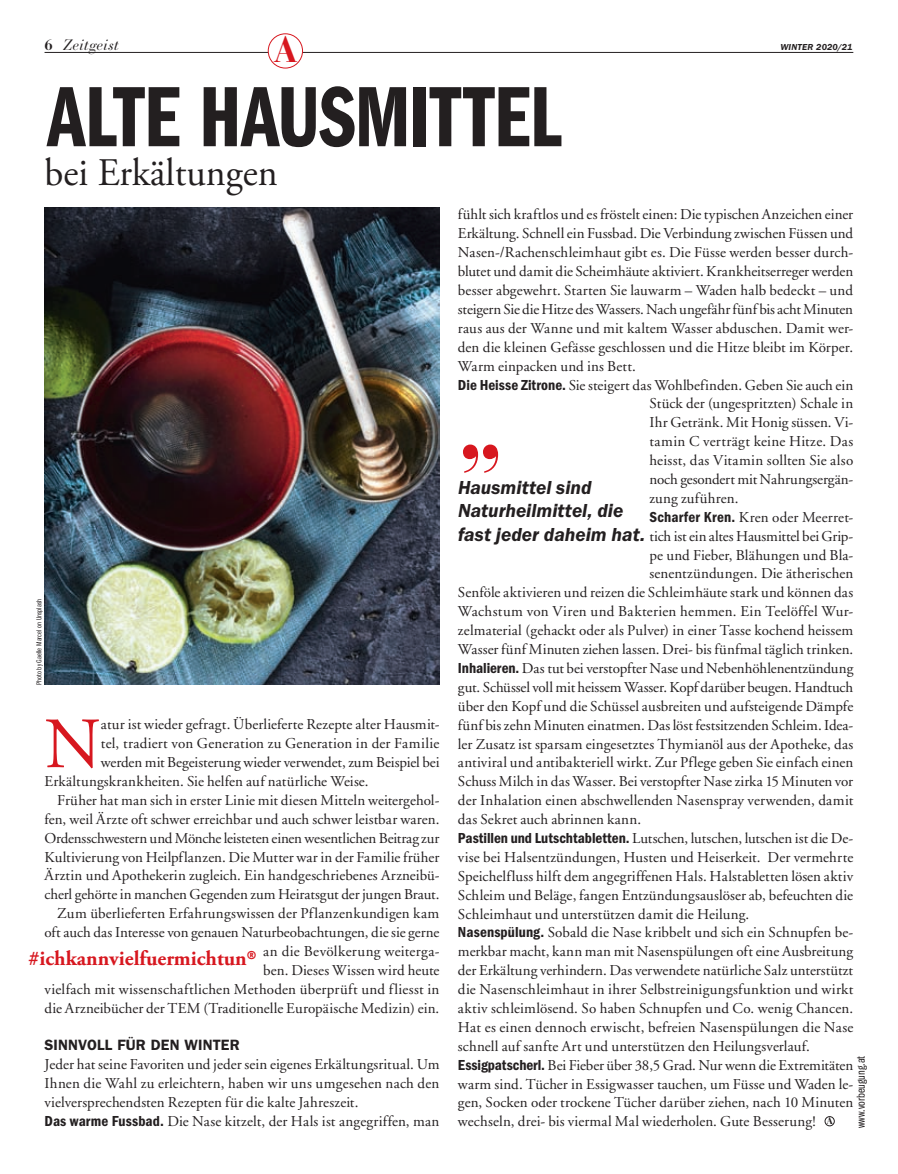
<style>
.page{position:relative;width:898px;height:1174px;background:#fff}
.page>*{position:absolute;margin:0;border:0;box-sizing:border-box;transform-origin:0 0}
.t1{font:700 90px "Bauer Bodoni LT";color:#d7171f}
.t2{font:88.5px "ITC Franklin Gothic Std Dm Cp";letter-spacing:-.01em;color:#231f20}
.t3{font:72px "Adobe Garamond LT";color:#d7171f}
.t4{font:39px "Adobe Garamond Pro";color:#231f20}
.t5{font:36.3px "Bauer Bodoni Bold Os F";color:#d7171f}
.t6{font:700 21px "Adobe Garamond Pro";color:#d7171f}
.t7{font:italic 600 19.5px/23.5px "ITC Franklin Gothic Std";color:#231f20}
.t8{font:15px/18.9px "Adobe Garamond LT";letter-spacing:.005em;color:#231f20}
.t9{font:15px "Adobe Garamond LT";letter-spacing:-.015em;color:#231f20}
.t10{font:15px "Adobe Garamond LT";letter-spacing:.025em;color:#231f20}
.t11{font:600 15px "ITC Franklin Gothic Std";letter-spacing:.01em;color:#231f20}
.t12{font:15px "Bauer Bodoni Italic Os F";letter-spacing:.01em;color:#231f20}
.t13{font:12px "ITC Franklin Gothic Std Bk Cp";color:#231f20}
.t14{font:italic 600 9px "ITC Franklin Gothic Std";letter-spacing:.02em;color:#231f20}
.t15{font:7.5px "ITC Franklin Gothic Std Bk Cp";color:#231f20}
.s1{font-family:"Bauer Bodoni LT";font-weight:700}
.s2{font-family:"ITC Franklin Gothic Std Dm Cd"}
.s3{font-family:"ITC Franklin Gothic Std Dm Cp";font-weight:400}
.s4{font-family:"Bauer Bodoni Bold Os F";font-size:9.75px}
</style>
<div class="page">
<hr style="left:45px;top:52px;width:807px;height:1px;background:#231f20">
<div style="left:268px;top:34px;width:34px;height:34px;background:#fff;border-radius:50%"></div>
<div style="left:268px;top:33px;width:35px;height:35px;border:1px solid #d7171f;border-radius:50%"></div>
<div style="left:824px;top:1116px;width:10px;height:9px;border:1px solid #231f20;border-radius:50%"></div>
<img style="left:45px;top:208px;width:395px;height:477px">
<p class="t12" style="left:45px;top:36px;width:76px"><span class="s1">6</span> Zeitgeist</p>
<h3 class="t5" style="left:273px;top:28px;width:26px">A</h3>
<p class="t14" style="left:780px;top:42px;width:73px">WINTER 2020/21</p>
<h2 class="t2" style="left:47px;top:68px;width:515px">ALTE HAUSMITTEL</h2>
<h3 class="t4" style="left:45px;top:149px;width:234px">bei Erkältungen</h3>
<p class="t15" style="left:35px;top:685px;width:87px;rotate:-90deg">Photo by Gaelle Marcel on Unsplash</p>
<h3 class="t3" style="left:45px;top:701px;width:58px">N</h3>
<p class="t8" style="left:101px;top:715px;width:340px">atur ist wieder gefragt. Überlieferte Rezepte alter Hausmit-</p>
<p class="t8" style="left:101px;top:734px;width:340px">tel, tradiert von Generation zu Generation in der Familie</p>
<p class="t8" style="left:101px;top:752px;width:340px">werden mit Begeisterung wieder verwendet, zum Beispiel bei</p>
<p class="t8" style="left:44px;top:771px;width:325px">Erkältungskrankheiten. Sie helfen auf natürliche Weise.</p>
<p class="t8" style="left:57px;top:790px;width:383px">Früher hat man sich in erster Linie mit diesen Mitteln weitergehol-</p>
<p class="t8" style="left:44px;top:809px;width:396px">fen, weil Ärzte oft schwer erreichbar und auch schwer leistbar waren.</p>
<p class="t9" style="left:44px;top:829px;width:396px">Ordensschwestern und Mönche leisteten einen wesentlichen Beitrag zur</p>
<p class="t8" style="left:44px;top:847px;width:396px">Kultivierung von Heilpflanzen. Die Mutter war in der Familie früher</p>
<p class="t8" style="left:44px;top:866px;width:396px">Ärztin und Apothekerin zugleich. Ein handgeschriebenes Arzneibü-</p>
<p class="t8" style="left:44px;top:885px;width:396px">cherl gehörte in manchen Gegenden zum Heiratsgut der jungen Braut.</p>
<p class="t8" style="left:57px;top:904px;width:383px">Zum überlieferten Erfahrungswissen der Pflanzenkundigen kam</p>
<p class="t8" style="left:44px;top:922px;width:396px">oft auch das Interesse von genauen Naturbeobachtungen, die sie gerne</p>
<p class="t10" style="left:263px;top:942px;width:178px">an die Bevölkerung weiterga-</p>
<p class="t8" style="left:263px;top:960px;width:178px">ben. Dieses Wissen wird heute</p>
<p class="t8" style="left:44px;top:979px;width:396px">vielfach mit wissenschaftlichen Methoden überprüft und fliesst in</p>
<p class="t8" style="left:44px;top:998px;width:396px">die Arzneibücher der TEM (Traditionelle Europäische Medizin) ein.</p>
<p class="t11" style="left:44px;top:1035px;width:197px">SINNVOLL FÜR DEN WINTER</p>
<p class="t8" style="left:44px;top:1055px;width:396px">Jeder hat seine Favoriten und jeder sein eigenes Erkältungsritual. Um Ihnen die Wahl zu erleichtern, haben wir uns umgesehen nach den vielversprechendsten Rezepten für die kalte Jahreszeit.<br><span class="s2">Das warme Fussbad.</span> Die Nase kitzelt, der Hals ist angegriffen, man</p>
<h3 class="t6" style="left:28px;top:946px;width:229px">#ichkannvielfuermichtun<span class="s3">®</span></h3>
<p class="t8" style="left:458px;top:205px;width:396px">fühlt sich kraftlos und es fröstelt einen: Die typischen Anzeichen einer</p>
<p class="t8" style="left:458px;top:224px;width:396px">Erkältung. Schnell ein Fussbad. Die Verbindung zwischen Füssen und</p>
<p class="t8" style="left:458px;top:243px;width:396px">Nasen-/Rachenschleimhaut gibt es. Die Füsse werden besser durch-</p>
<p class="t8" style="left:458px;top:262px;width:396px">blutet und damit die Scheimhäute aktiviert. Krankheitserreger werden</p>
<p class="t8" style="left:458px;top:281px;width:396px">besser abgewehrt. Starten Sie lauwarm – Waden halb bedeckt – und</p>
<p class="t8" style="left:458px;top:300px;width:396px">steigern Sie die Hitze des Wassers. Nach ungefähr fünf bis acht Minuten</p>
<p class="t8" style="left:458px;top:318px;width:396px">raus aus der Wanne und mit kaltem Wasser abduschen. Damit wer-</p>
<p class="t8" style="left:458px;top:337px;width:396px">den die kleinen Gefässe geschlossen und die Hitze bleibt im Körper.</p>
<p class="t8" style="left:458px;top:356px;width:179px">Warm einpacken und ins Bett.</p>
<p class="t8" style="left:458px;top:375px;width:396px"><span class="s2">Die Heisse Zitrone.</span> Sie steigert das Wohlbefinden. Geben Sie auch ein</p>
<p class="t8" style="left:649px;top:394px;width:205px">Stück der (ungespritzten) Schale in</p>
<p class="t8" style="left:649px;top:413px;width:205px">Ihr Getränk. Mit Honig süssen. Vi-</p>
<p class="t10" style="left:649px;top:432px;width:205px">tamin C verträgt keine Hitze. Das</p>
<p class="t8" style="left:649px;top:451px;width:205px">heisst, das Vitamin sollten Sie also</p>
<p class="t8" style="left:649px;top:470px;width:205px">noch gesondert mit Nahrungsergän-</p>
<p class="t8" style="left:649px;top:488px;width:90px">zung zuführen.</p>
<p class="t8" style="left:649px;top:507px;width:205px"><span class="s2">Scharfer Kren.</span> Kren oder Meerret-</p>
<p class="t8" style="left:649px;top:526px;width:205px">tich ist ein altes Hausmittel bei Grip-</p>
<p class="t8" style="left:649px;top:545px;width:205px">pe und Fieber, Blähungen und Bla-</p>
<p class="t8" style="left:649px;top:564px;width:205px">senentzündungen. Die ätherischen</p>
<p class="t8" style="left:458px;top:583px;width:396px">Senföle aktivieren und reizen die Schleimhäute stark und können das</p>
<p class="t8" style="left:458px;top:602px;width:396px">Wachstum von Viren und Bakterien hemmen. Ein Teelöffel Wur-</p>
<p class="t8" style="left:458px;top:621px;width:396px">zelmaterial (gehackt oder als Pulver) in einer Tasse kochend heissem</p>
<p class="t8" style="left:458px;top:639px;width:396px">Wasser fünf Minuten ziehen lassen. Drei- bis fünfmal täglich trinken.</p>
<p class="t8" style="left:458px;top:658px;width:396px"><span class="s2">Inhalieren.</span> Das tut bei verstopfter Nase und Nebenhöhlenentzündung</p>
<p class="t8" style="left:458px;top:677px;width:396px">gut. Schüssel voll mit heissem Wasser. Kopf darüber beugen. Handtuch</p>
<p class="t8" style="left:458px;top:696px;width:396px">über den Kopf und die Schüssel ausbreiten und aufsteigende Dämpfe</p>
<p class="t8" style="left:458px;top:715px;width:396px">fünf bis zehn Minuten einatmen. Das löst festsitzenden Schleim. Idea-</p>
<p class="t8" style="left:458px;top:734px;width:396px">ler Zusatz ist sparsam eingesetztes Thymianöl aus der Apotheke, das</p>
<p class="t8" style="left:458px;top:753px;width:396px">antiviral und antibakteriell wirkt. Zur Pflege geben Sie einfach einen</p>
<p class="t8" style="left:458px;top:772px;width:396px">Schuss Milch in das Wasser. Bei verstopfter Nase zirka 15 Minuten vor</p>
<p class="t8" style="left:458px;top:791px;width:396px">der Inhalation einen abschwellenden Nasenspray verwenden, damit</p>
<p class="t8" style="left:458px;top:809px;width:184px">das Sekret auch abrinnen kann.</p>
<p class="t8" style="left:458px;top:828px;width:396px"><span class="s2">Pastillen und Lutschtabletten.</span> Lutschen, lutschen, lutschen ist die De-</p>
<p class="t8" style="left:458px;top:847px;width:396px">vise bei Halsentzündungen, Husten und Heiserkeit. Der vermehrte</p>
<p class="t8" style="left:458px;top:866px;width:396px">Speichelfluss hilft dem angegriffenen Hals. Halstabletten lösen aktiv</p>
<p class="t8" style="left:458px;top:885px;width:396px">Schleim und Beläge, fangen Entzündungsauslöser ab, befeuchten die</p>
<p class="t8" style="left:458px;top:904px;width:292px">Schleimhaut und unterstützen damit die Heilung.</p>
<p class="t8" style="left:458px;top:923px;width:396px"><span class="s2">Nasenspülung.</span> Sobald die Nase kribbelt und sich ein Schnupfen be-</p>
<p class="t8" style="left:458px;top:942px;width:396px">merkbar macht, kann man mit Nasenspülungen oft eine Ausbreitung</p>
<p class="t8" style="left:458px;top:961px;width:396px">der Erkältung verhindern. Das verwendete natürliche Salz unterstützt</p>
<p class="t8" style="left:458px;top:979px;width:396px">die Nasenschleimhaut in ihrer Selbstreinigungsfunktion und wirkt</p>
<p class="t8" style="left:458px;top:998px;width:396px">aktiv schleimlösend. So haben Schnupfen und Co. wenig Chancen.</p>
<p class="t8" style="left:458px;top:1017px;width:396px">Hat es einen dennoch erwischt, befreien Nasenspülungen die Nase</p>
<p class="t8" style="left:458px;top:1036px;width:353px">schnell auf sanfte Art und unterstützen den Heilungsverlauf.</p>
<p class="t8" style="left:458px;top:1055px;width:396px"><span class="s2">Essigpatscherl.</span> Bei Fieber über 38,5 Grad. Nur wenn die Extremitäten</p>
<p class="t8" style="left:458px;top:1074px;width:396px">warm sind. Tücher in Essigwasser tauchen, um Füsse und Waden le-</p>
<p class="t8" style="left:458px;top:1093px;width:396px">gen, Socken oder trockene Tücher darüber ziehen, nach 10 Minuten</p>
<p class="t8" style="left:458px;top:1112px;width:376px">wechseln, drei- bis viermal Mal wiederholen. Gute Besserung! <span class="s4">A</span></p>
<h1 class="t1" style="left:458px;top:373px;width:46px">„</h1>
<h3 class="t7" style="left:458px;top:475px;width:189px">Hausmittel sind<br>Naturheilmittel, die fast jeder daheim hat.</h3>
<p class="t13" style="left:853px;top:1128px;width:74px;rotate:-90deg">www.vorbeugung.at</p>
</div>
